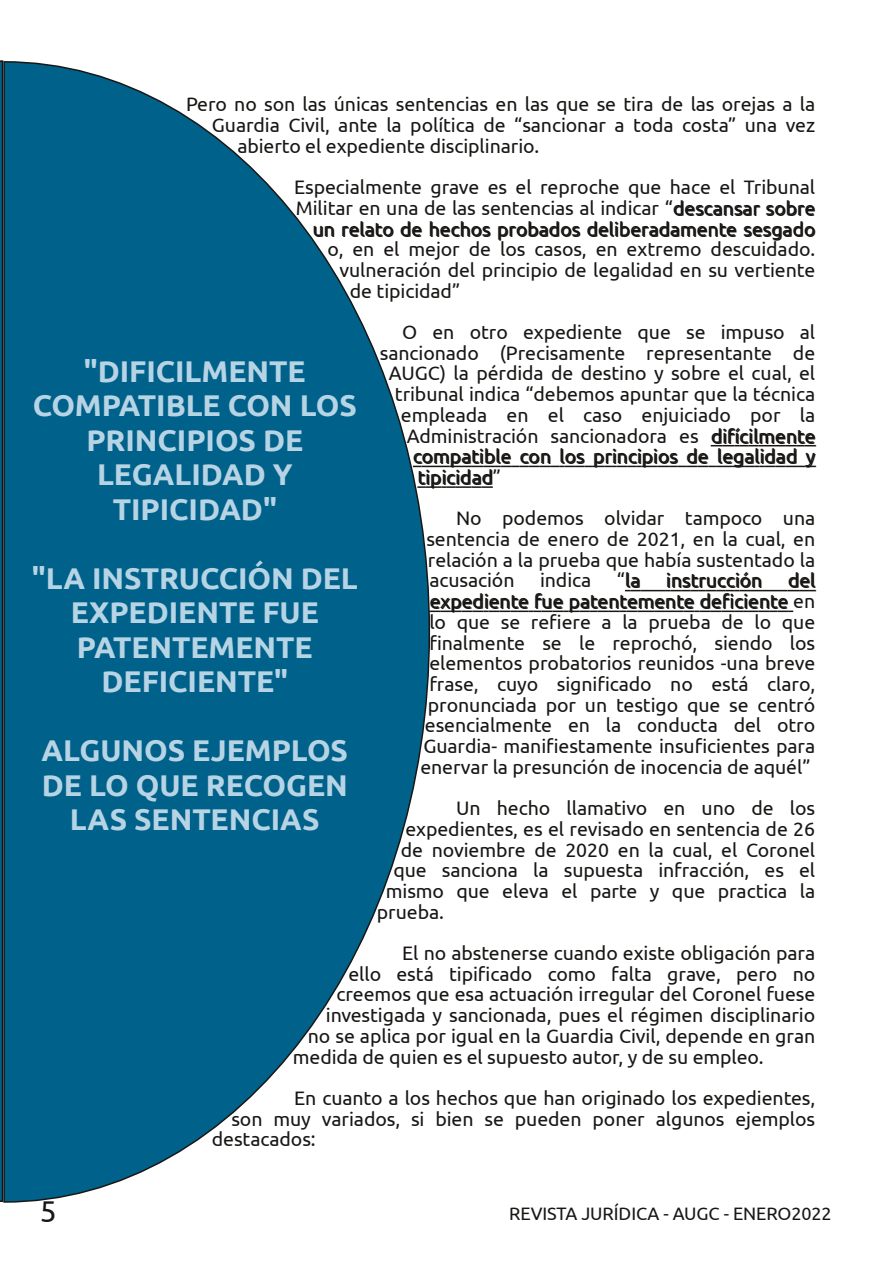
<style>
.page{position:relative;width:893px;height:1263px;background:#fff}
.page>*{position:absolute;margin:0;border:0;box-sizing:border-box;transform-origin:0 0}
.t1{font:700 30px/34.5px "Ubuntu";color:#b7d4e5;text-align:center}
.t2{font:30px "Ubuntu";color:#181715}
.t3{font:19.5px/20.5px "Ubuntu";letter-spacing:-.005em;color:#181715;text-align:right}
.t4{font:18px "Ubuntu";letter-spacing:-.005em;color:#181715}
</style>
<div class="page">
<svg style="left:0;top:60px;width:3px;height:1142px;background:#09425a"></svg>
<svg style="left:711px;top:445px;width:105px;height:1px"></svg>
<svg style="left:431px;top:466px;width:385px;height:1px"></svg>
<svg style="left:431px;top:486px;width:62px;height:2px"></svg>
<svg style="left:625px;top:590px;width:191px;height:1px"></svg>
<svg style="left:431px;top:610px;width:362px;height:2px"></svg>
<svg style="left:3px;top:60px;width:428px;height:1143px"></svg>
<p class="t3" style="left:186px;top:94px;width:631px">Pero no son las únicas sentencias en las que se tira de las orejas a la</p>
<p class="t3" style="left:212px;top:115px;width:605px">Guardia Civil, ante la política de “sancionar a toda costa” una vez</p>
<p class="t3" style="left:237px;top:135px;width:303px">abierto el expediente disciplinario.</p>
<p class="t3" style="left:294px;top:176px;width:524px;line-height:21.1px">Especialmente grave es el reproche que hace el Tribunal<br>Militar en una de las sentencias al indicar “descansar sobre un relato de hechos probados deliberadamente sesgado</p>
<p class="t3" style="left:327px;top:239px;width:489px">o, en el mejor de los casos, en extremo descuidado.</p>
<p class="t3" style="left:339px;top:259px;width:477px">vulneración del principio de legalidad en su vertiente</p>
<p class="t3" style="left:350px;top:280px;width:112px">de tipicidad”</p>
<p class="t3" style="left:402px;top:321px;width:415px">O en otro expediente que se impuso al</p>
<p class="t3" style="left:380px;top:342px;width:437px">sancionado (Precisamente representante de</p>
<p class="t3" style="left:389px;top:363px;width:428px">AUGC) la pérdida de destino y sobre el cual, el</p>
<p class="t3" style="left:395px;top:384px;width:422px">tribunal indica “debemos apuntar que la técnica</p>
<p class="t3" style="left:401px;top:404px;width:416px">empleada en el caso enjuiciado por la</p>
<p class="t3" style="left:407px;top:425px;width:411px">Administración sancionadora es difícilmente</p>
<p class="t3" style="left:414px;top:447px;width:404px">compatible con los principios de legalidad y</p>
<p class="t3" style="left:418px;top:467px;width:84px">tipicidad”</p>
<p class="t3" style="left:426px;top:508px;width:390px;text-align:justify;text-indent:30px">No podemos olvidar tampoco una sentencia de enero de 2021, en la cual, en relación a la prueba que había sustentado la acusación</p>
<h1 class="t1" style="left:33px;top:354px;width:326px">"DIFICILMENTE<br>COMPATIBLE CON LOS<br>PRINCIPIOS DE<br>LEGALIDAD Y<br>TIPICIDAD"</h1>
<h1 class="t1" style="left:32px;top:560px;width:327px">"LA INSTRUCCIÓN DEL<br>EXPEDIENTE FUE<br>PATENTEMENTE<br>DEFICIENTE"</h1>
<p class="t3" style="left:540px;top:570px;width:53px">indica</p>
<p class="t3" style="left:617px;top:571px;width:26px">“la</p>
<p class="t3" style="left:667px;top:571px;width:98px">instrucción</p>
<p class="t3" style="left:420px;top:571px;width:397px">del<br>expediente fue patentemente deficiente en lo que se refiere a la prueba de lo que finalmente se le reprochó, siendo los elementos probatorios reunidos -una breve frase, cuyo significado no está claro, pronunciada por un testigo que se centró esencialmente en la conducta del otro Guardia- manifiestamente insuficientes para enervar la presunción de inocencia de aquél”</p>
<p class="t3" style="left:456px;top:798px;width:361px">Un hecho llamativo en uno de los</p>
<p class="t3" style="left:405px;top:818px;width:411px">expedientes, es el revisado en sentencia de 26</p>
<p class="t3" style="left:401px;top:839px;width:416px">de noviembre de 2020 en la cual, el Coronel</p>
<p class="t3" style="left:393px;top:860px;width:423px">que sanciona la supuesta infracción, es el</p>
<p class="t3" style="left:386px;top:880px;width:431px">mismo que eleva el parte y que practica la</p>
<p class="t3" style="left:377px;top:901px;width:69px">prueba.</p>
<p class="t3" style="left:402px;top:942px;width:415px">El no abstenerse cuando existe obligación para</p>
<p class="t3" style="left:348px;top:963px;width:468px">ello está tipificado como falta grave, pero no</p>
<p class="t3" style="left:336px;top:984px;width:480px">creemos que esa actuación irregular del Coronel fuese</p>
<p class="t3" style="left:326px;top:1005px;width:491px">investigada y sancionada, pues el régimen disciplinario</p>
<p class="t3" style="left:308px;top:1025px;width:509px">no se aplica por igual en la Guardia Civil, depende en gran</p>
<p class="t3" style="left:293px;top:1046px;width:472px">medida de quien es el supuesto autor, y de su empleo.</p>
<p class="t3" style="left:294px;top:1087px;width:523px">En cuanto a los hechos que han originado los expedientes,</p>
<p class="t3" style="left:231px;top:1108px;width:585px">son muy variados, si bien se pueden poner algunos ejemplos</p>
<p class="t3" style="left:212px;top:1129px;width:105px">destacados:</p>
<h1 class="t1" style="left:42px;top:733px;width:308px">ALGUNOS EJEMPLOS<br>DE LO QUE RECOGEN<br>LAS SENTENCIAS</h1>
<h1 class="t2" style="left:40px;top:1194px;width:18px">5</h1>
<p class="t4" style="left:509px;top:1203px;width:324px">REVISTA JURÍDICA - AUGC - ENERO2022</p>
</div>
